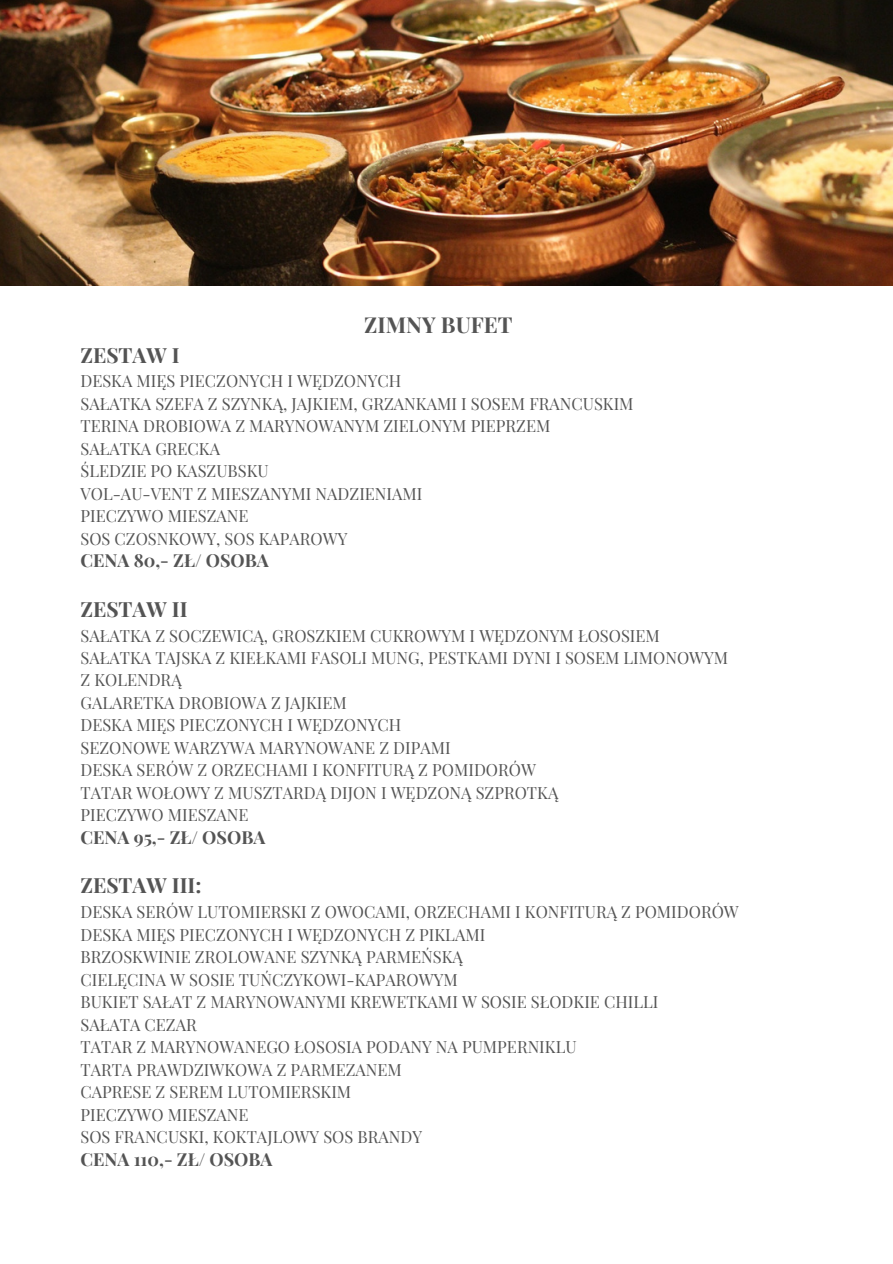
<style>
.page{position:relative;width:893px;height:1264px;background:#fff}
.page>*{position:absolute;margin:0;border:0;box-sizing:border-box;transform-origin:0 0}
.t1{font:700 22.05px "Playfair Display";color:#545454}
.t2{font:700 21px "Playfair Display";color:#545454}
.t3{font:700 18px "Playfair Display";color:#545454}
.t4{font:16.5px/22.5px "Playfair Display";color:#545454}
</style>
<div class="page">
<img style="left:0;top:0;width:892px;height:286px">
<h1 class="t1" style="left:364px;top:309px;width:150px">ZIMNY BUFET</h1>
<p class="t2" style="left:80px;top:340px;width:101px">ZESTAW I</p>
<p class="t4" style="left:80px;top:369px;width:554px">DESKA MIĘS PIECZONYCH I WĘDZONYCH<br>SAŁATKA SZEFA Z SZYNKĄ, JAJKIEM, GRZANKAMI I SOSEM FRANCUSKIM TERINA DROBIOWA Z MARYNOWANYM ZIELONYM PIEPRZEM<br>SAŁATKA GRECKA<br>ŚLEDZIE PO KASZUBSKU<br>VOL-AU-VENT Z MIESZANYMI NADZIENIAMI<br>PIECZYWO MIESZANE<br>SOS CZOSNKOWY, SOS KAPAROWY</p>
<p class="t3" style="left:80px;top:548px;width:190px">CENA 80,- ZŁ/ OSOBA</p>
<p class="t2" style="left:80px;top:594px;width:109px">ZESTAW II</p>
<p class="t4" style="left:80px;top:623px;width:649px">SAŁATKA Z SOCZEWICĄ, GROSZKIEM CUKROWYM I WĘDZONYM ŁOSOSIEM SAŁATKA TAJSKA Z KIEŁKAMI FASOLI MUNG, PESTKAMI DYNI I SOSEM LIMONOWYM Z KOLENDRĄ<br>GALARETKA DROBIOWA Z JAJKIEM<br>DESKA MIĘS PIECZONYCH I WĘDZONYCH<br>SEZONOWE WARZYWA MARYNOWANE Z DIPAMI<br>DESKA SERÓW Z ORZECHAMI I KONFITURĄ Z POMIDORÓW<br>TATAR WOŁOWY Z MUSZTARDĄ DIJON I WĘDZONĄ SZPROTKĄ<br>PIECZYWO MIESZANE</p>
<p class="t3" style="left:80px;top:824px;width:186px">CENA 95,- ZŁ/ OSOBA</p>
<p class="t2" style="left:80px;top:870px;width:123px">ZESTAW III:</p>
<p class="t4" style="left:80px;top:900px;width:659px">DESKA SERÓW LUTOMIERSKI Z OWOCAMI, ORZECHAMI I KONFITURĄ Z POMIDORÓW DESKA MIĘS PIECZONYCH I WĘDZONYCH Z PIKLAMI<br>BRZOSKWINIE ZROLOWANE SZYNKĄ PARMEŃSKĄ<br>CIELĘCINA W SOSIE TUŃCZYKOWI-KAPAROWYM<br>BUKIET SAŁAT Z MARYNOWANYMI KREWETKAMI W SOSIE SŁODKIE CHILLI<br>SAŁATA CEZAR<br>TATAR Z MARYNOWANEGO ŁOSOSIA PODANY NA PUMPERNIKLU<br>TARTA PRAWDZIWKOWA Z PARMEZANEM<br>CAPRESE Z SEREM LUTOMIERSKIM<br>PIECZYWO MIESZANE<br>SOS FRANCUSKI, KOKTAJLOWY SOS BRANDY</p>
<p class="t3" style="left:80px;top:1146px;width:194px">CENA 110,- ZŁ/ OSOBA</p>
</div>
